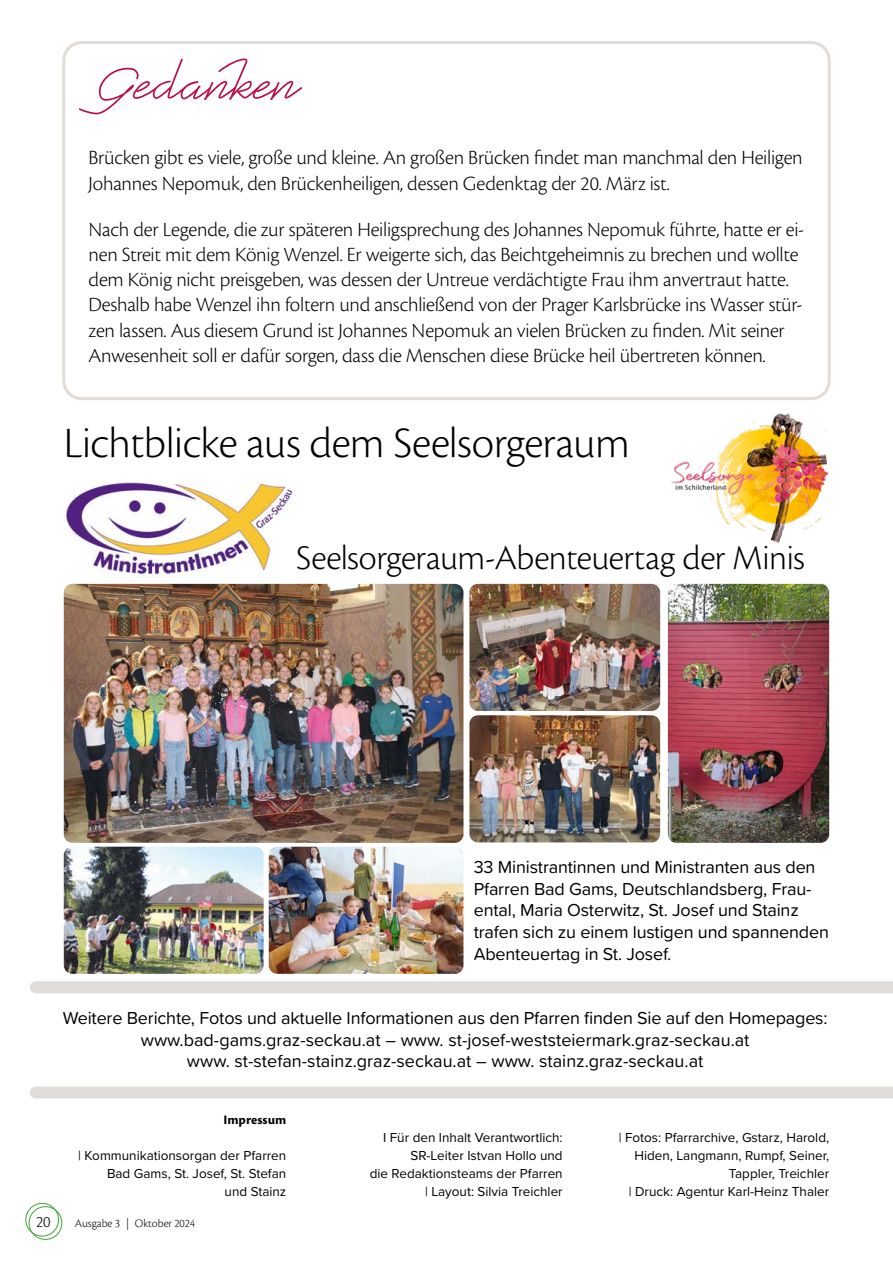
<style>
.page{position:relative;width:893px;height:1263px;background:#fff}
.page>*{position:absolute;margin:0;border:0;box-sizing:border-box;transform-origin:0 0}
.t1{font:54px "Fastpen 2 mm";color:#bb0f49}
.t2{font:300 45px "Cronos Pro";letter-spacing:-.015em;color:#000}
.t3{font:300 36px "Cronos Pro";letter-spacing:-.015em;color:#000}
.t4{font:300 21px/25.2px "Cronos Pro";letter-spacing:-.015em;color:#000}
.t5{font:18px/21.6px "Proxima Soft";letter-spacing:-.01em;color:#000;text-align:center}
.t6{font:300 16.8px "Cronos Pro";color:#000}
.t7{font:13.5px/18px "Proxima Nova";color:#000;text-align:right}
.t8{font:13.5px "Cronos Pro Bold Capt";color:#000}
.t9{font:300 12px "Cronos Pro";letter-spacing:-.01em;color:#000}
</style>
<div class="page">
<div style="left:62px;top:41px;width:769px;height:359px;border:3px solid #e1dcd7;border-radius:18px"></div>
<div style="left:26px;top:1203px;width:33px;height:33px;border:1px solid #3fa634;border-radius:50%"></div>
<div style="left:29px;top:1206px;width:33px;height:34px;border:1px solid #3fa634;border-radius:50%"></div>
<div style="left:36px;top:1086px;width:857px;height:12px;background:#e1dcd7"></div>
<div style="left:36px;top:981px;width:857px;height:12px;background:#e1dcd7"></div>
<img style="left:671px;top:413px;width:158px;height:130px">
<img style="left:64px;top:584px;width:399px;height:259px">
<img style="left:469px;top:584px;width:191px;height:127px">
<img style="left:64px;top:847px;width:200px;height:127px">
<img style="left:668px;top:584px;width:161px;height:259px">
<img style="left:469px;top:715px;width:191px;height:127px">
<img style="left:66px;top:482px;width:227px;height:96px">
<img style="left:269px;top:847px;width:194px;height:127px">
<h1 class="t1" style="left:88px;top:48px;width:214px">Gedanken</h1>
<p class="t4" style="left:89px;top:145px;width:715px">Brücken gibt es viele, große und kleine. An großen Brücken findet man manchmal den Heiligen<br>Johannes Nepomuk, den Brückenheiligen, dessen Gedenktag der 20. März ist.</p>
<p class="t4" style="left:89px;top:216px;width:717px">Nach der Legende, die zur späteren Heiligsprechung des Johannes Nepomuk führte, hatte er ei&shy;nen Streit mit dem König Wenzel. Er weigerte sich, das Beichtgeheimnis zu brechen und wollte dem König nicht preisgeben, was dessen der Untreue verdächtigte Frau ihm anvertraut hatte.<br>Deshalb habe Wenzel ihn foltern und anschließend von der Prager Karlsbrücke ins Wasser stür&shy;zen lassen. Aus diesem Grund ist Johannes Nepomuk an vielen Brücken zu finden. Mit seiner Anwesenheit soll er dafür sorgen, dass die Menschen diese Brücke heil übertreten können.</p>
<h2 class="t2" style="left:64px;top:417px;width:568px">Lichtblicke aus dem Seelsorgeraum</h2>
<h3 class="t3" style="left:296px;top:537px;width:510px">Seelsorgeraum-Abenteuertag der Minis</h3>
<p class="t5" style="left:474px;top:855px;width:357px;text-align:left">33 Ministrantinnen und Ministranten aus den Pfarren Bad Gams, Deutschlandsberg, Frau&shy;ental, Maria Osterwitz, St. Josef und Stainz trafen sich zu einem lustigen und spannenden Abenteuertag in St. Josef.</p>
<p class="t5" style="left:63px;top:1006px;width:766px">Weitere Berichte, Fotos und aktuelle Informationen aus den Pfarren finden Sie auf den Homepages: www.bad-gams.graz-seckau.at – www. st-josef-weststeiermark.graz-seckau.at<br>www. st-stefan-stainz.graz-seckau.at – www. stainz.graz-seckau.at</p>
<p class="t8" style="left:223px;top:1112px;width:64px">Impressum</p>
<p class="t7" style="left:78px;top:1146px;width:210px">| Kommunikationsorgan der Pfarren<br>Bad Gams, St. Josef, St. Stefan<br>und Stainz</p>
<p class="t6" style="left:36px;top:1212px;width:16px">20</p>
<p class="t9" style="left:75px;top:1216px;width:122px">Ausgabe 3 | Oktober 2024</p>
<p class="t7" style="left:370px;top:1128px;width:195px">I Für den Inhalt Verantwortlich:<br>SR-Leiter Istvan Hollo und<br>die Redaktionsteams der Pfarren | Layout: Silvia Treichler</p>
<p class="t7" style="left:619px;top:1128px;width:212px">| Fotos: Pfarrarchive, Gstarz, Harold,<br>Hiden, Langmann, Rumpf, Seiner,<br>Tappler, Treichler<br>| Druck: Agentur Karl-Heinz Thaler</p>
</div>
